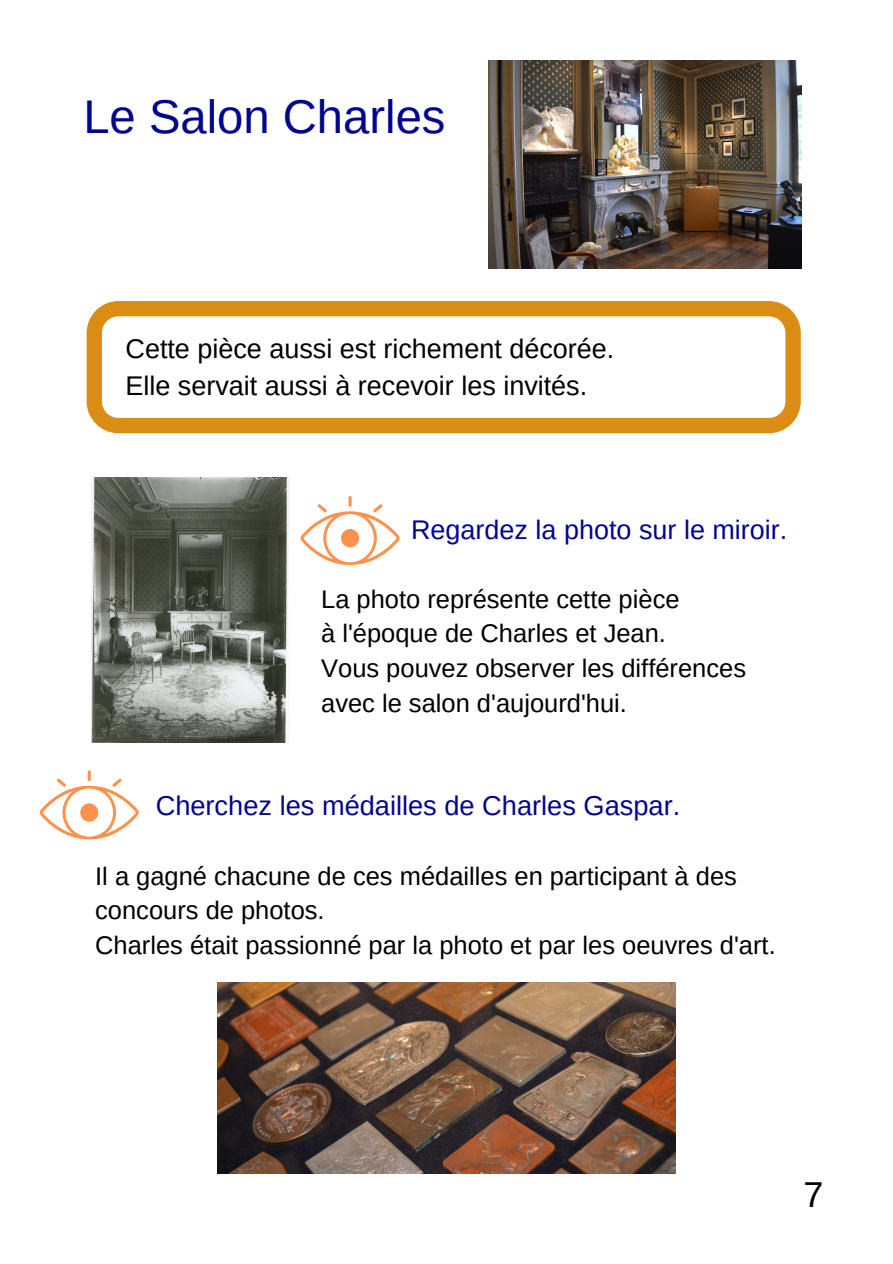
<style>
.page{position:relative;width:893px;height:1264px;background:#fff}
.page>*{position:absolute;margin:0;border:0;box-sizing:border-box;transform-origin:0 0}
.t1{font:47.25px "Arimo";color:#010590}
.t2{font:36px "Arimo";color:#000}
.t3{font:27.15px "Arimo";color:#010590}
.t4{font:27px "Arimo";color:#000}
.t5{font:27px "Arimo";color:#010590}
.t6{font:25.5px/34.8px "Arimo";color:#000}
</style>
<div class="page">
<svg style="left:87px;top:301px;width:713px;height:132px"></svg>
<img style="left:91px;top:477px;width:198px;height:265px">
<img style="left:217px;top:983px;width:458px;height:189px">
<svg style="left:300px;top:496px;width:99px;height:69px"></svg>
<svg style="left:40px;top:770px;width:99px;height:69px"></svg>
<img style="left:488px;top:61px;width:313px;height:208px">
<p class="t1" style="left:83px;top:90px;width:363px">Le Salon Charles</p>
<p class="t4" style="left:125px;top:334px;width:490px">Cette pièce aussi est richement décorée.</p>
<p class="t4" style="left:125px;top:371px;width:463px">Elle servait aussi à recevoir les invités.</p>
<p class="t5" style="left:411px;top:514px;width:378px">Regardez la photo sur le miroir.</p>
<p class="t6" style="left:321px;top:581px;width:360px">La photo représente cette pièce</p>
<p class="t6" style="left:321px;top:616px;width:346px">à l'époque de Charles et Jean.</p>
<p class="t6" style="left:321px;top:651px;width:426px">Vous pouvez observer les différences avec le salon d'aujourd'hui.</p>
<p class="t3" style="left:156px;top:790px;width:526px">Cherchez les médailles de Charles Gaspar.</p>
<p class="t6" style="left:95px;top:858px;width:643px">Il a gagné chacune de ces médailles en participant à des concours de photos.</p>
<p class="t6" style="left:95px;top:928px;width:682px">Charles était passionné par la photo et par les oeuvres d'art.</p>
<p class="t2" style="left:803px;top:1173px;width:21px">7</p>
</div>
